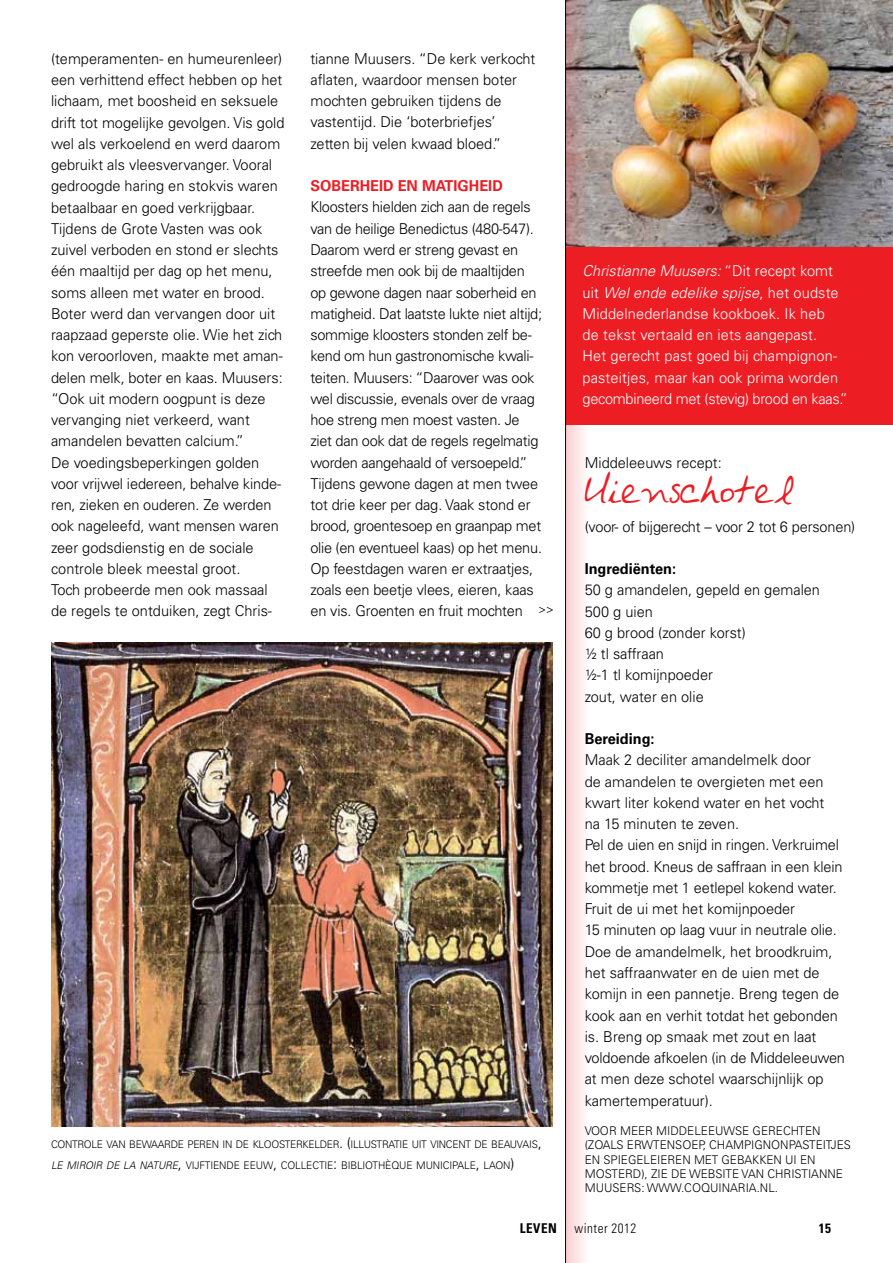
<style>
.page{position:relative;width:893px;height:1263px;background:#fff}
.page>*{position:absolute;margin:0;border:0;box-sizing:border-box;transform-origin:0 0}
.t1{font:33px "Avantque...";color:#ed1d24}
.t2{font:300 15px/21.3px "Univers LT Std";color:#000}
.t3{font:300 15px/21.3px "Univers LT Std";letter-spacing:-.02em;color:#000}
.t4{font:300 15px/21.3px "Univers LT Std";letter-spacing:.01em;color:#fff}
.t5{font:700 15px "Univers LT Std";color:#000}
.t6{font:700 15px "Univers LT Std";color:#ed1d24}
.t7{font:300 condensed 13.5px "Univers LT Std";letter-spacing:.04em;color:#000}
.t8{font:700 condensed 13.5px "Univers LT Std";letter-spacing:.04em;color:#000}
.t9{font:300 12px "Univers LT Std";color:#000}
.t10{font:300 10.5px/21.3px "Univers LT Std";letter-spacing:-.03em;color:#000}
.s1{font-size:15px}
.s2{font-style:italic}
</style>
<div class="page">
<img style="left:619px;top:0;width:274px;height:248px">
<svg style="left:566px;top:0;width:53px;height:1263px"></svg>
<div style="left:566px;top:248px;width:327px;height:177px;background:#ed1d24"></div>
<hr style="left:565px;top:0;width:1px;height:1263px;background:#000">
<img style="left:51px;top:643px;width:502px;height:484px">
<p class="t2" style="left:51px;top:48px;width:235px">(temperamenten- en humeurenleer) een verhittend effect hebben op het lichaam, met boosheid en seksuele drift tot mogelijke gevolgen. Vis gold wel als verkoelend en werd daarom gebruikt als vleesvervanger. Vooral gedroogde haring en stokvis waren betaalbaar en goed verkrijgbaar.<br>Tijdens de Grote Vasten was ook zuivel verboden en stond er slechts één maaltijd per dag op het menu, soms alleen met water en brood.<br>Boter werd dan vervangen door uit raapzaad geperste olie. Wie het zich kon veroorloven, maakte met aman&shy;delen melk, boter en kaas. Muusers: “Ook uit modern oogpunt is deze vervanging niet verkeerd, want amandelen bevatten calcium.”<br>De voedingsbeperkingen golden voor vrijwel iedereen, behalve kinde&shy;ren, zieken en ouderen. Ze werden ook nageleefd, want mensen waren zeer godsdienstig en de sociale controle bleek meestal groot.<br>Toch probeerde men ook massaal de regels te ontduiken, zegt Chris-</p>
<p class="t2" style="left:310px;top:48px;width:226px">tianne Muusers. “De kerk verkocht aflaten, waardoor mensen boter mochten gebruiken tijdens de vastentijd. Die ‘boterbriefjes’ zetten bij velen kwaad bloed.”</p>
<p class="t6" style="left:310px;top:177px;width:20px">Soberheid</p>
<p class="t6" style="left:398px;top:177px;width:65px">en matigheid</p>
<p class="t3" style="left:310px;top:197px;width:233px">Kloosters hielden zich aan de regels van de heilige Benedictus (480-547).<br>Daarom werd er streng gevast en streefde men ook bij de maaltijden op gewone dagen naar soberheid en matigheid. Dat laatste lukte niet altijd; sommige kloosters stonden zelf be&shy;kend om hun gastronomische kwali&shy;teiten. Muusers: “Daarover was ook wel discussie, evenals over de vraag hoe streng men moest vasten. Je ziet dan ook dat de regels regelmatig worden aangehaald of versoepeld.” Tijdens gewone dagen at men twee tot drie keer per dag. Vaak stond er brood, groentesoep en graanpap met olie (en eventueel kaas) op het menu.<br>Op feestdagen waren er extraatjes, zoals een beetje vlees, eieren, kaas en vis. Groenten en fruit mochten</p>
<p class="t9" style="left:538px;top:602px;width:17px">&gt;&gt;</p>
<p class="t10" style="left:51px;top:1134px;width:492px">CONTROLE VAN BEWAARDE PEREN IN DE KLOOSTERKELDER<span class="s1">. (</span>ILLUSTRATIE UIT VINCENT DE BEAUVAIS<span class="s1">,<br></span><span class="s2">LE MIROIR DE LA NATURE</span><span class="s1">,</span> VIJFTIENDE EEUW<span class="s1">,</span> COLLECTIE<span class="s1">:</span> BIBLIOTHÈQUE MUNICIPALE<span class="s1">,</span> LAON<span class="s1">)</span></p>
<p class="t4" style="left:583px;top:260px;width:267px"><span class="s2">Christianne Muusers:</span> “Dit recept komt uit <span class="s2">Wel ende edelike spijse</span>, het oudste Middelnederlandse kookboek. Ik heb<br>de tekst vertaald en iets aangepast.<br>Het gerecht past goed bij champignon&shy;pasteitjes, maar kan ook prima worden gecombineerd met (stevig) brood en kaas.”</p>
<p class="t2" style="left:585px;top:452px;width:139px">Middeleeuws recept:</p>
<h1 class="t1" style="left:585px;top:472px;width:211px">Uienschotel</h1>
<p class="t2" style="left:585px;top:516px;width:272px">(voor- of bijgerecht – voor 2 tot 6 personen)</p>
<p class="t5" style="left:585px;top:560px;width:93px">Ingrediënten:</p>
<p class="t2" style="left:585px;top:579px;width:237px">50 g amandelen, gepeld en gemalen<br>500 g uien<br>60 g brood (zonder korst)<br>½ tl saffraan<br>½-1 tl komijnpoeder<br>zout, water en olie</p>
<p class="t5" style="left:585px;top:730px;width:71px">Bereiding:</p>
<p class="t2" style="left:585px;top:749px;width:262px">Maak 2 deciliter amandelmelk door<br>de amandelen te overgieten met een kwart liter kokend water en het vocht<br>na 15 minuten te zeven.<br>Pel de uien en snijd in ringen. Verkruimel het brood. Kneus de saffraan in een klein kommetje met 1 eetlepel kokend water.<br>Fruit de ui met het komijnpoeder<br>15 minuten op laag vuur in neutrale olie.<br>Doe de amandelmelk, het broodkruim, het saffraanwater en de uien met de komijn in een pannetje. Breng tegen de kook aan en verhit totdat het gebonden is. Breng op smaak met zout en laat voldoende afkoelen (in de Middeleeuwen at men deze schotel waarschijnlijk op kamertemperatuur).</p>
<p class="t9" style="left:585px;top:1124px;width:16px">Voor</p>
<p class="t9" style="left:620px;top:1124px;width:9px">meer</p>
<p class="t9" style="left:656px;top:1124px;width:20px">Middeleeuwse</p>
<p class="t9" style="left:753px;top:1124px;width:9px">gerechten</p>
<p class="t9" style="left:585px;top:1138px;width:12px">(zoals</p>
<p class="t9" style="left:627px;top:1138px;width:9px">erwtensoep</p>
<p class="t9" style="left:703px;top:1138px;width:15px">, champignonpasteitjes</p>
<p class="t9" style="left:585px;top:1152px;width:27px">en spiegeleieren</p>
<p class="t9" style="left:694px;top:1152px;width:9px">met</p>
<p class="t9" style="left:721px;top:1152px;width:9px">gebakken</p>
<p class="t9" style="left:785px;top:1152px;width:23px">ui en</p>
<p class="t9" style="left:585px;top:1166px;width:9px">mosterd</p>
<p class="t9" style="left:641px;top:1166px;width:56px">), zie dewebsite</p>
<p class="t9" style="left:742px;top:1166px;width:9px">van</p>
<p class="t9" style="left:767px;top:1166px;width:16px">Christianne</p>
<p class="t9" style="left:585px;top:1181px;width:20px">Muusers</p>
<p class="t9" style="left:641px;top:1181px;width:19px">: www</p>
<p class="t9" style="left:681px;top:1181px;width:37px">.coquinaria</p>
<p class="t9" style="left:757px;top:1181px;width:23px">.nl.</p>
<p class="t8" style="left:520px;top:1220px;width:39px">LEVEN</p>
<p class="t7" style="left:574px;top:1220px;width:63px">winter 2012</p>
<p class="t8" style="left:819px;top:1220px;width:14px">15</p>
</div>
